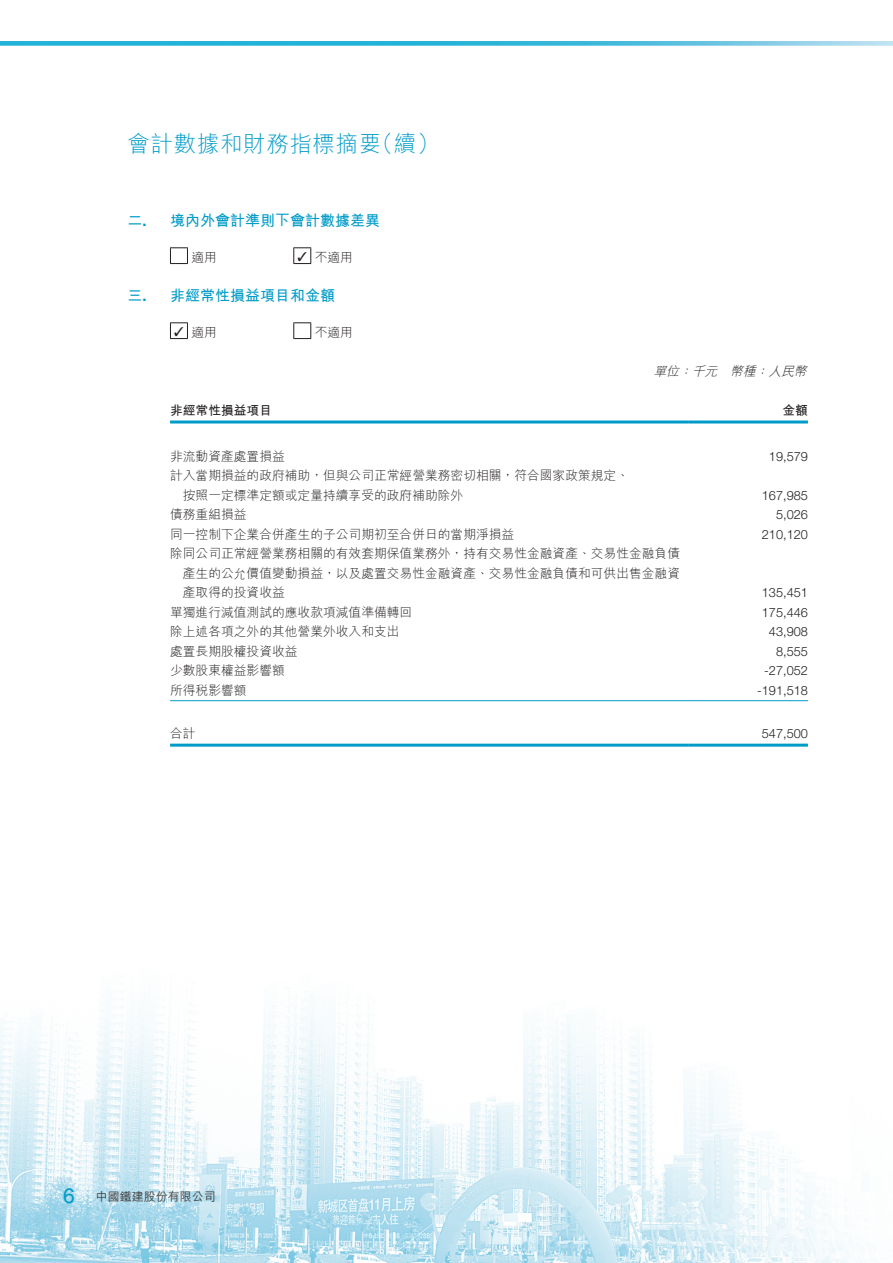
<style>
.page{position:relative;width:893px;height:1263px;background:#fff}
.page>*{position:absolute;margin:0;border:0;box-sizing:border-box;transform-origin:0 0}
.t1{font:300 22.5px "M Hei HK";letter-spacing:.03em;color:#009bc8}
.t2{font:700 15px "M Hei HK";color:#009bc8}
.t3{font:300 12.75px/19.5px "M Hei HK";color:#231f20}
.t4{font:300 12.75px "Helvetica Neue LT Std";color:#231f20}
.t5{font:italic 300 12.75px "M Hei HK";color:#231f20}
.t6{font:700 12.75px "M Hei HK";color:#231f20}
.t7{font:500 12px "M Hei HK";color:#3e3e3f}
.s1{font-family:"Helvetica Neue LT Std"}
.s2{font-family:"Helvetica LT Std";font-weight:400;font-size:21px;color:#009bc8}
</style>
<div class="page">
<img style="left:0;top:41px;width:893px;height:1222px">
<svg style="left:170px;top:247px;width:18px;height:17px"></svg>
<svg style="left:293px;top:247px;width:18px;height:17px"></svg>
<svg style="left:170px;top:322px;width:18px;height:17px"></svg>
<svg style="left:293px;top:322px;width:18px;height:17px"></svg>
<hr style="left:170px;top:420px;width:519px;height:3px;background:#009bc8">
<hr style="left:689px;top:420px;width:119px;height:3px;background:#009bc8">
<hr style="left:170px;top:700px;width:519px;height:1px;background:#009bc8">
<hr style="left:689px;top:700px;width:119px;height:1px;background:#009bc8">
<hr style="left:170px;top:744px;width:519px;height:3px;background:#009bc8">
<hr style="left:689px;top:744px;width:119px;height:3px;background:#009bc8">
<h1 class="t1" style="left:128px;top:132px;width:313px">會計數據和財務指標摘要（續）</h1>
<p class="t2" style="left:128px;top:210px;width:254px">二<span class="s1">.</span> 境內外會計準則下會計數據差異</p>
<p class="t3" style="left:191px;top:247px;width:27px">適用</p>
<p class="t3" style="left:297px;top:247px;width:57px">✓ 不適用</p>
<p class="t2" style="left:128px;top:285px;width:209px">三<span class="s1">.</span> 非經常性損益項目和金額</p>
<p class="t3" style="left:174px;top:322px;width:44px">✓ 適用</p>
<p class="t3" style="left:315px;top:322px;width:40px">不適用</p>
<p class="t5" style="left:654px;top:365px;width:158px">單位：千元 幣種：人民幣</p>
<p class="t6" style="left:170px;top:401px;width:103px">非經常性損益項目</p>
<p class="t6" style="left:782px;top:401px;width:27px">金額</p>
<p class="t3" style="left:170px;top:446px;width:116px">非流動資產處置損益</p>
<p class="t4" style="left:769px;top:449px;width:40px">19,579</p>
<p class="t3" style="left:183px;top:466px;width:448px;text-indent:-13px">計入當期損益的政府補助，但與公司正常經營業務密切相關，符合國家政策規定、按照一定標準定額或定量持續享受的政府補助除外</p>
<p class="t4" style="left:762px;top:488px;width:48px">167,985</p>
<p class="t3" style="left:170px;top:505px;width:78px">債務重組損益</p>
<p class="t4" style="left:776px;top:507px;width:33px">5,026</p>
<p class="t3" style="left:170px;top:524px;width:346px">同一控制下企業合併產生的子公司期初至合併日的當期淨損益</p>
<p class="t4" style="left:762px;top:526px;width:48px">210,120</p>
<p class="t3" style="left:183px;top:544px;width:499px;text-align:justify;text-indent:-13px">除同公司正常經營業務相關的有效套期保值業務外，持有交易性金融資產、交易性金融負債產生的公允價值變動損益，以及處置交易性金融資產、交易性金融負債和可供出售金融資產取得的投資收益</p>
<p class="t4" style="left:762px;top:585px;width:48px">135,451</p>
<p class="t3" style="left:170px;top:602px;width:244px">單獨進行減值測試的應收款項減值準備轉回</p>
<p class="t4" style="left:762px;top:604px;width:48px">175,446</p>
<p class="t3" style="left:170px;top:622px;width:231px">除上述各項之外的其他營業外收入和支出</p>
<p class="t4" style="left:769px;top:624px;width:40px">43,908</p>
<p class="t3" style="left:170px;top:641px;width:129px">處置長期股權投資收益</p>
<p class="t4" style="left:776px;top:643px;width:33px">8,555</p>
<p class="t3" style="left:170px;top:661px;width:116px">少數股東權益影響額</p>
<p class="t4" style="left:764px;top:663px;width:45px">-27,052</p>
<p class="t3" style="left:170px;top:680px;width:78px">所得稅影響額</p>
<p class="t4" style="left:757px;top:682px;width:52px">-191,518</p>
<p class="t3" style="left:170px;top:724px;width:27px">合計</p>
<p class="t4" style="left:762px;top:726px;width:48px">547,500</p>
<p class="t7" style="left:63px;top:1188px;width:154px"><span class="s2">6</span> 中國鐵建股份有限公司</p>
</div>
